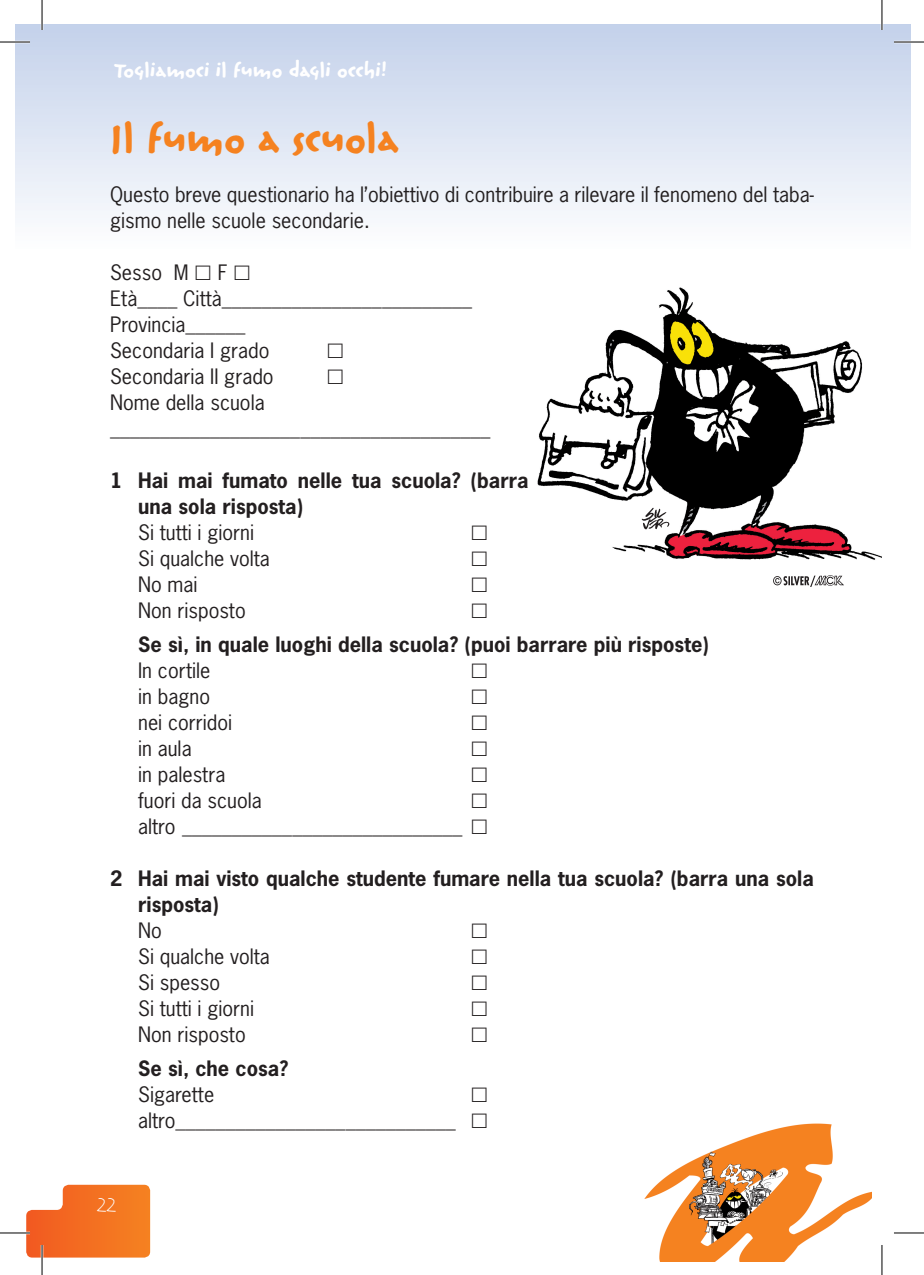
<style>
.page{position:relative;width:924px;height:1275px;background:#fff}
.page>*{position:absolute;margin:0;border:0;box-sizing:border-box;transform-origin:0 0}
.t1{font:48px "Reliq Std Bold Extra Active";color:#f58220}
.t2{font:28px "Reliq Std Light Active";color:#fff}
.t3{font:24px "Reliq Std Bold Extra Active";color:#fff}
.t4{font:20px/26px "News Gothic Std";color:#231f20}
.t5{font:700 20px/26px "News Gothic Std";color:#231f20}
</style>
<div class="page">
<svg style="left:26px;top:1184px;width:124px;height:73px;background:#f4803b"></svg>
<div style="left:16px;top:24px;width:865px;height:225px;background:linear-gradient(to bottom,#c3d1ea,#fdfefe)"></div>
<img style="left:644px;top:1123px;width:227px;height:138px">
<div style="left:881px;top:24px;width:28px;height:225px;background:linear-gradient(to bottom,#c3d1ea,#fdfdfe)"></div>
<img style="left:537px;top:287px;width:344px;height:273px">
<img style="left:773px;top:575px;width:71px;height:11px">
<img style="left:636px;top:501px;width:36px;height:33px">
<hr style="left:0;top:41px;width:30px;height:2px;background:#fff">
<hr style="left:893px;top:41px;width:30px;height:2px;background:#fff">
<hr style="left:0;top:1231px;width:30px;height:3px;background:#fff">
<hr style="left:41px;top:0;width:2px;height:30px;background:#fff">
<hr style="left:41px;top:1245px;width:2px;height:30px;background:#fff">
<hr style="left:880px;top:0;width:2px;height:30px;background:#fff">
<hr style="left:0;top:42px;width:30px;height:1px;background:#000">
<hr style="left:893px;top:42px;width:30px;height:1px;background:#000">
<hr style="left:0;top:1232px;width:30px;height:1px;background:#000">
<hr style="left:893px;top:1232px;width:30px;height:1px;background:#000">
<hr style="left:42px;top:0;width:1px;height:30px;background:#000">
<hr style="left:42px;top:1245px;width:1px;height:30px;background:#000">
<hr style="left:881px;top:0;width:1px;height:30px;background:#000">
<hr style="left:881px;top:1245px;width:1px;height:30px;background:#000">
<p class="t3" style="left:114px;top:57px;width:274px">Togliamoci il fumo dagli occhi!</p>
<h1 class="t1" style="left:110px;top:113px;width:290px">Il fumo a scuola</h1>
<p class="t4" style="left:110px;top:181px;width:704px">Questo breve questionario ha l’obiettivo di contribuire a rilevare il fenomeno del taba&shy;gismo nelle scuole secondarie.</p>
<p class="t4" style="left:110px;top:259px;width:80px">Sesso M</p>
<p class="t4" style="left:110px;top:259px;width:381px;text-indent:108px">F<br>Età____ Città_________________________<br>Provincia______<br>Secondaria I grado<br>Secondaria II grado<br>Nome della scuola ______________________________________</p>
<p class="t5" style="left:138px;top:467px;width:391px;text-indent:-28px">1 Hai mai fumato nelle tua scuola? (barra una sola risposta)</p>
<p class="t4" style="left:138px;top:519px;width:133px">Si tutti i giorni<br>Si qualche volta<br>No mai<br>Non risposto</p>
<p class="t5" style="left:138px;top:631px;width:572px">Se sì, in quale luoghi della scuola? (puoi barrare più risposte)</p>
<p class="t4" style="left:138px;top:657px;width:325px">In cortile<br>in bagno<br>nei corridoi<br>in aula<br>in palestra<br>fuori da scuola<br>altro ____________________________</p>
<p class="t5" style="left:138px;top:865px;width:676px;text-indent:-28px">2 Hai mai visto qualche studente fumare nella tua scuola? (barra una sola risposta)</p>
<p class="t4" style="left:138px;top:917px;width:133px">No<br>Si qualche volta<br>Si spesso<br>Si tutti i giorni<br>Non risposto</p>
<p class="t5" style="left:138px;top:1055px;width:152px">Se sì, che cosa?</p>
<p class="t4" style="left:138px;top:1081px;width:319px">Sigarette altro____________________________</p>
<h2 class="t2" style="left:97px;top:1190px;width:21px">22</h2>
</div>
